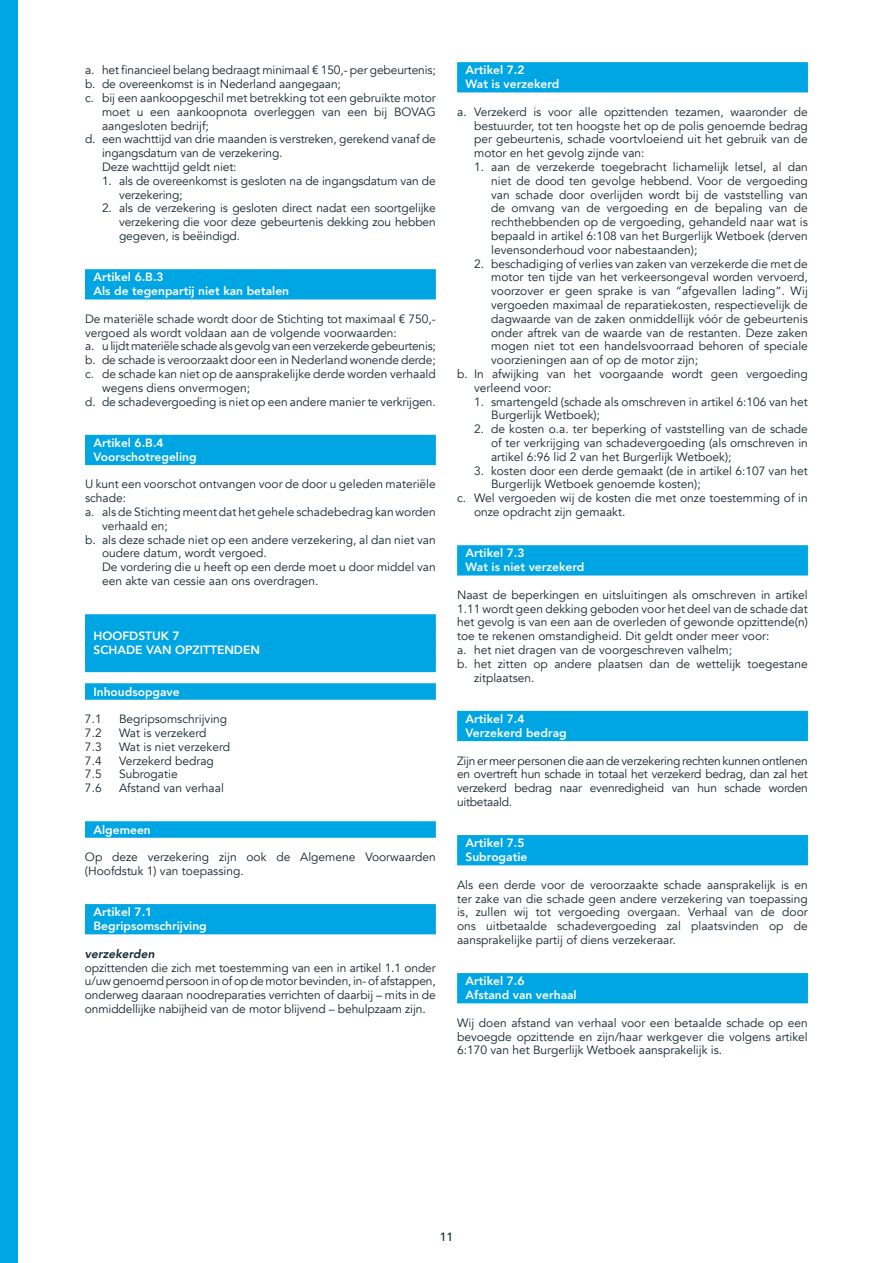
<style>
.page{position:relative;width:893px;height:1263px;background:#fff}
.page>*{position:absolute;margin:0;border:0;box-sizing:border-box;transform-origin:0 0}
.t1{font:12px/13.8px "Avenir";color:#112530;text-align:justify}
.t2{font:800 12px/13.8px "Avenir";color:#fff}
.t3{font:12px "Avenir";letter-spacing:-.02em;color:#112530}
.t4{font:italic 800 12px "Avenir LT";color:#112530}
.t5{font:500 12px "Avenir";color:#112530}
</style>
<div class="page">
<div style="left:85px;top:269px;width:351px;height:17px;background:#00a5e3"></div>
<div style="left:85px;top:283px;width:351px;height:16px;background:#00a5e3"></div>
<div style="left:85px;top:435px;width:351px;height:16px;background:#00a5e3"></div>
<div style="left:85px;top:449px;width:351px;height:16px;background:#00a5e3"></div>
<div style="left:85px;top:614px;width:351px;height:17px;background:#00a5e3"></div>
<div style="left:85px;top:628px;width:351px;height:16px;background:#00a5e3"></div>
<div style="left:85px;top:642px;width:351px;height:16px;background:#00a5e3"></div>
<div style="left:85px;top:656px;width:351px;height:16px;background:#00a5e3"></div>
<div style="left:85px;top:683px;width:351px;height:17px;background:#00a5e3"></div>
<div style="left:85px;top:821px;width:351px;height:17px;background:#00a5e3"></div>
<div style="left:85px;top:904px;width:351px;height:16px;background:#00a5e3"></div>
<div style="left:85px;top:918px;width:351px;height:16px;background:#00a5e3"></div>
<div style="left:457px;top:62px;width:351px;height:17px;background:#00a5e3"></div>
<div style="left:457px;top:76px;width:351px;height:16px;background:#00a5e3"></div>
<div style="left:457px;top:545px;width:351px;height:17px;background:#00a5e3"></div>
<div style="left:457px;top:559px;width:351px;height:16px;background:#00a5e3"></div>
<div style="left:457px;top:711px;width:351px;height:16px;background:#00a5e3"></div>
<div style="left:457px;top:725px;width:351px;height:16px;background:#00a5e3"></div>
<div style="left:457px;top:835px;width:351px;height:16px;background:#00a5e3"></div>
<div style="left:457px;top:849px;width:351px;height:16px;background:#00a5e3"></div>
<div style="left:457px;top:973px;width:351px;height:16px;background:#00a5e3"></div>
<div style="left:457px;top:987px;width:351px;height:16px;background:#00a5e3"></div>
<div style="left:0;top:0;width:17px;height:1263px;background:#00a5e3"></div>
<p class="t1" style="left:85px;top:64px;width:352px">a. het financieel belang bedraagt minimaal € 150,- per gebeurtenis;</p>
<p class="t1" style="left:85px;top:77px;width:257px">b. de overeenkomst is in Nederland aangegaan;</p>
<p class="t1" style="left:85px;top:91px;width:352px">c. bij een aankoopgeschil met betrekking tot een gebruikte motor</p>
<p class="t1" style="left:102px;top:105px;width:335px">moet u een aankoopnota overleggen van een bij BOVAG</p>
<p class="t1" style="left:102px;top:119px;width:108px">aangesloten bedrijf;</p>
<p class="t1" style="left:85px;top:133px;width:352px">d. een wachttijd van drie maanden is verstreken, gerekend vanaf de</p>
<p class="t1" style="left:102px;top:146px;width:182px">ingangsdatum van de verzekering.</p>
<p class="t1" style="left:102px;top:160px;width:136px">Deze wachttijd geldt niet:</p>
<p class="t1" style="left:119px;top:174px;width:318px;text-indent:-17px">1. als de overeenkomst is gesloten na de ingangsdatum van de verzekering;</p>
<p class="t1" style="left:119px;top:202px;width:318px;text-indent:-17px">2. als de verzekering is gesloten direct nadat een soortgelijke verzekering die voor deze gebeurtenis dekking zou hebben gegeven, is beëindigd.</p>
<p class="t2" style="left:94px;top:270px;width:197px">Artikel 6.B.3<br>Als de tegenpartij niet kan betalen</p>
<p class="t1" style="left:85px;top:312px;width:352px">De materiële schade wordt door de Stichting tot maximaal € 750,-</p>
<p class="t1" style="left:85px;top:326px;width:313px">vergoed als wordt voldaan aan de volgende voorwaarden:</p>
<p class="t3" style="left:85px;top:339px;width:352px">a. u lijdt materiële schade als gevolg van een verzekerde gebeurtenis;</p>
<p class="t1" style="left:85px;top:353px;width:352px">b. de schade is veroorzaakt door een in Nederland wonende derde;</p>
<p class="t1" style="left:85px;top:367px;width:352px">c. de schade kan niet op de aansprakelijke derde worden verhaald</p>
<p class="t1" style="left:102px;top:381px;width:150px">wegens diens onvermogen;</p>
<p class="t1" style="left:85px;top:395px;width:352px">d. de schadevergoeding is niet op een andere manier te verkrijgen.</p>
<p class="t2" style="left:94px;top:436px;width:105px">Artikel 6.B.4<br>Voorschotregeling</p>
<p class="t1" style="left:85px;top:478px;width:352px">U kunt een voorschot ontvangen voor de door u geleden materiële</p>
<p class="t1" style="left:85px;top:491px;width:43px">schade:</p>
<p class="t1" style="left:85px;top:505px;width:352px">a. als de Stichting meent dat het gehele schadebedrag kan worden</p>
<p class="t1" style="left:102px;top:519px;width:67px">verhaald en;</p>
<p class="t1" style="left:85px;top:533px;width:352px">b. als deze schade niet op een andere verzekering, al dan niet van</p>
<p class="t1" style="left:102px;top:547px;width:166px">oudere datum, wordt vergoed.</p>
<p class="t1" style="left:102px;top:560px;width:335px">De vordering die u heeft op een derde moet u door middel van</p>
<p class="t1" style="left:102px;top:574px;width:218px">een akte van cessie aan ons overdragen.</p>
<p class="t2" style="left:93px;top:629px;width:168px">HOOFDSTUK 7<br>SCHADE VAN OPZITTENDEN</p>
<p class="t2" style="left:93px;top:684px;width:88px">Inhoudsopgave</p>
<p class="t1" style="left:85px;top:712px;width:18px">7.1</p>
<p class="t1" style="left:119px;top:712px;width:110px">Begripsomschrijving</p>
<p class="t1" style="left:85px;top:726px;width:18px">7.2</p>
<p class="t1" style="left:119px;top:726px;width:89px">Wat is verzekerd</p>
<p class="t1" style="left:85px;top:740px;width:18px">7.3</p>
<p class="t1" style="left:119px;top:740px;width:113px">Wat is niet verzekerd</p>
<p class="t1" style="left:85px;top:754px;width:18px">7.4</p>
<p class="t1" style="left:119px;top:754px;width:96px">Verzekerd bedrag</p>
<p class="t1" style="left:85px;top:767px;width:18px">7.5</p>
<p class="t1" style="left:119px;top:767px;width:60px">Subrogatie</p>
<p class="t1" style="left:85px;top:781px;width:18px">7.6</p>
<p class="t1" style="left:119px;top:781px;width:106px">Afstand van verhaal</p>
<p class="t2" style="left:93px;top:822px;width:59px">Algemeen</p>
<p class="t1" style="left:85px;top:850px;width:352px">Op deze verzekering zijn ook de Algemene Voorwaarden (Hoofdstuk 1) van toepassing.</p>
<p class="t2" style="left:93px;top:905px;width:115px">Artikel 7.1<br>Begripsomschrijving</p>
<p class="t4" style="left:85px;top:946px;width:71px">verzekerden</p>
<p class="t1" style="left:85px;top:961px;width:352px">opzittenden die zich met toestemming van een in artikel 1.1 onder u/uw genoemd persoon in of op de motor bevinden, in- of afstappen, onderweg daaraan noodreparaties verrichten of daarbij – mits in de onmiddellijke nabijheid van de motor blijvend – behulpzaam zijn.</p>
<p class="t2" style="left:466px;top:63px;width:95px">Artikel 7.2<br>Wat is verzekerd</p>
<p class="t1" style="left:474px;top:105px;width:335px;text-indent:-17px">a. Verzekerd is voor alle opzittenden tezamen, waaronder de bestuurder, tot ten hoogste het op de polis genoemde bedrag per gebeurtenis, schade voortvloeiend uit het gebruik van de motor en het gevolg zijnde van:</p>
<p class="t1" style="left:491px;top:160px;width:318px;text-indent:-17px">1. aan de verzekerde toegebracht lichamelijk letsel, al dan niet de dood ten gevolge hebbend. Voor de vergoeding van schade door overlijden wordt bij de vaststelling van de omvang van de vergoeding en de bepaling van de rechthebbenden op de vergoeding, gehandeld naar wat is bepaald in artikel 6:108 van het Burgerlijk Wetboek (derven levensonderhoud voor nabestaanden);</p>
<p class="t1" style="left:474px;top:257px;width:335px">2. beschadiging of verlies van zaken van verzekerde die met de</p>
<p class="t1" style="left:491px;top:271px;width:318px">motor ten tijde van het verkeersongeval worden vervoerd,</p>
<p class="t1" style="left:491px;top:284px;width:318px">voorzover er geen sprake is van “afgevallen lading”. Wij</p>
<p class="t1" style="left:491px;top:298px;width:318px">vergoeden maximaal de reparatiekosten, respectievelijk de</p>
<p class="t1" style="left:491px;top:312px;width:318px">dagwaarde van de zaken onmiddellijk vóór de gebeurtenis</p>
<p class="t1" style="left:491px;top:326px;width:318px">onder aftrek van de waarde van de restanten. Deze zaken</p>
<p class="t1" style="left:491px;top:340px;width:318px">mogen niet tot een handelsvoorraad behoren of speciale</p>
<p class="t1" style="left:491px;top:353px;width:209px">voorzieningen aan of op de motor zijn;</p>
<p class="t1" style="left:457px;top:367px;width:352px">b. In afwijking van het voorgaande wordt geen vergoeding</p>
<p class="t1" style="left:474px;top:381px;width:79px">verleend voor:</p>
<p class="t1" style="left:491px;top:395px;width:318px;text-indent:-17px">1. smartengeld (schade als omschreven in artikel 6:106 van het<br>Burgerlijk Wetboek);</p>
<p class="t1" style="left:491px;top:422px;width:318px;text-indent:-17px">2. de kosten o.a. ter beperking of vaststelling van de schade of ter verkrijging van schadevergoeding (als omschreven in artikel 6:96 lid 2 van het Burgerlijk Wetboek);</p>
<p class="t1" style="left:474px;top:464px;width:335px">3. kosten door een derde gemaakt (de in artikel 6:107 van het</p>
<p class="t1" style="left:491px;top:478px;width:211px">Burgerlijk Wetboek genoemde kosten);</p>
<p class="t1" style="left:457px;top:491px;width:352px">c. Wel vergoeden wij de kosten die met onze toestemming of in</p>
<p class="t1" style="left:474px;top:505px;width:153px">onze opdracht zijn gemaakt.</p>
<p class="t2" style="left:466px;top:546px;width:120px">Artikel 7.3<br>Wat is niet verzekerd</p>
<p class="t1" style="left:457px;top:588px;width:352px">Naast de beperkingen en uitsluitingen als omschreven in artikel</p>
<p class="t1" style="left:457px;top:602px;width:352px">1.11 wordt geen dekking geboden voor het deel van de schade dat</p>
<p class="t1" style="left:457px;top:616px;width:352px">het gevolg is van een aan de overleden of gewonde opzittende(n)</p>
<p class="t1" style="left:457px;top:629px;width:314px">toe te rekenen omstandigheid. Dit geldt onder meer voor:</p>
<p class="t1" style="left:457px;top:643px;width:277px">a. het niet dragen van de voorgeschreven valhelm;</p>
<p class="t1" style="left:457px;top:657px;width:352px">b. het zitten op andere plaatsen dan de wettelijk toegestane</p>
<p class="t1" style="left:474px;top:671px;width:62px">zitplaatsen.</p>
<p class="t2" style="left:466px;top:712px;width:103px">Artikel 7.4<br>Verzekerd bedrag</p>
<p class="t1" style="left:457px;top:754px;width:352px">Zijn er meer personen die aan de verzekering rechten kunnen ontlenen en overtreft hun schade in totaal het verzekerd bedrag, dan zal het verzekerd bedrag naar evenredigheid van hun schade worden uitbetaald.</p>
<p class="t2" style="left:466px;top:836px;width:63px">Artikel 7.5<br>Subrogatie</p>
<p class="t1" style="left:457px;top:878px;width:352px">Als een derde voor de veroorzaakte schade aansprakelijk is en ter zake van die schade geen andere verzekering van toepassing is, zullen wij tot vergoeding overgaan. Verhaal van de door ons uitbetaalde schadevergoeding zal plaatsvinden op de aansprakelijke partij of diens verzekeraar.</p>
<p class="t2" style="left:466px;top:974px;width:113px">Artikel 7.6<br>Afstand van verhaal</p>
<p class="t1" style="left:457px;top:1016px;width:352px">Wij doen afstand van verhaal voor een betaalde schade op een bevoegde opzittende en zijn/haar werkgever die volgens artikel 6:170 van het Burgerlijk Wetboek aansprakelijk is.</p>
<p class="t5" style="left:440px;top:1226px;width:15px">11</p>
</div>
